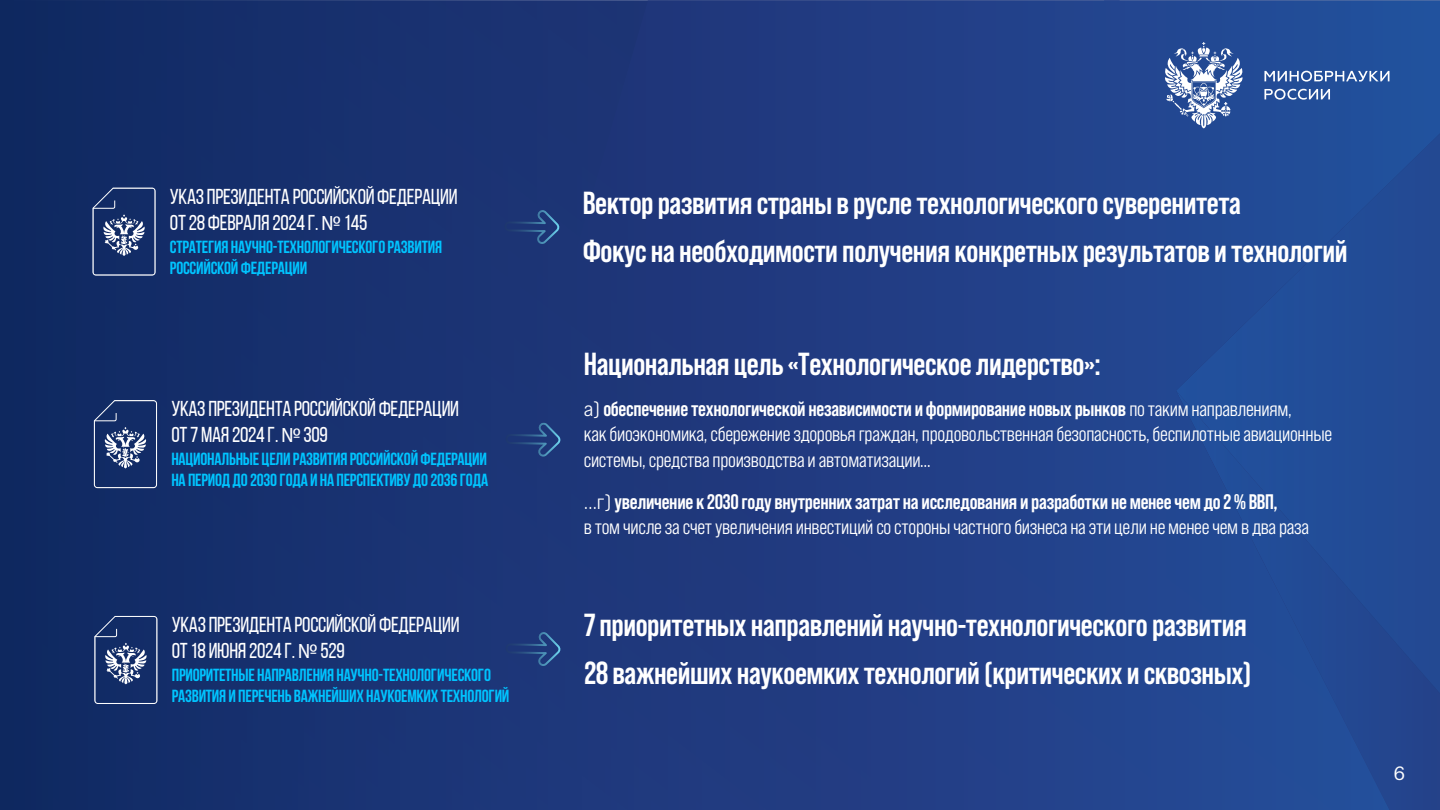
<style>
.page{position:relative;width:1440px;height:810px;background:#fff}
.page>*{position:absolute;margin:0;border:0;box-sizing:border-box;transform-origin:0 0}
.t1{font:700 31.88px/47.6px "Bebas Neue Pro";letter-spacing:-.015em;color:#fff}
.t2{font:21.52px/25.8px "Bebas Neue";letter-spacing:-.015em;color:#fff}
.t3{font:21px/25.2px "Bebas Neue Pro Middle";letter-spacing:-.015em;color:#fff}
.t4{font:700 21px "Bebas Neue Pro";letter-spacing:-.015em;color:#fff}
.t5{font:18.83px "Graphik LCG";color:#fff}
.t6{font:700 17.55px/21.1px "Bebas Neue";letter-spacing:-.015em;color:#00c4ff}
.s1{font-family:"Myriad Pro"}
.s2{font-weight:500;font-stretch:expanded}
.s3{font-family:"Bebas Neue Pro Middle";font-weight:400}
</style>
<div class="page">
<div style="left:0;top:0;width:1440px;height:810px;background:linear-gradient(to right,#132861,#274d9b)"></div>
<svg style="left:1264px;top:71px;width:125px;height:11px"></svg>
<svg style="left:1264px;top:89px;width:66px;height:11px"></svg>
<div style="left:1030px;top:0;width:214px;height:261px;background:#234690"></div>
<svg style="left:93px;top:312px;width:1253px;height:1px"></svg>
<svg style="left:95px;top:574px;width:1251px;height:1px"></svg>
<svg style="left:92px;top:187px;width:64px;height:89px;background:#384e7e"></svg>
<svg style="left:504px;top:210px;width:56px;height:35px;background:#223f7c"></svg>
<svg style="left:94px;top:615px;width:64px;height:89px;background:#384e7f"></svg>
<svg style="left:505px;top:632px;width:56px;height:35px;background:#234180"></svg>
<svg style="left:94px;top:400px;width:63px;height:88px;background:#374d7e"></svg>
<svg style="left:505px;top:423px;width:56px;height:34px;background:#22417e"></svg>
<p class="t2" style="left:170px;top:183px;width:289px">Указ Президента Российской Федерации от 28 февраля 2024 г. <span class="s1">№</span> 145</p>
<p class="t6" style="left:170px;top:236px;width:274px">Стратегия научно-технологического развития<br>Российской Федерации</p>
<p class="t2" style="left:171px;top:396px;width:289px">Указ Президента Российской Федерации от 7 мая 2024 г. <span class="s1">№</span> 309</p>
<p class="t6" style="left:171px;top:448px;width:318px">Национальные цели развития Российской Федерации на период до 2030 года и на перспективу до 2036 года</p>
<p class="t2" style="left:172px;top:612px;width:289px">Указ Президента Российской Федерации от 18 июня 2024 г. <span class="s1">№</span> 529</p>
<p class="t6" style="left:172px;top:664px;width:339px">Приоритетные направления научно-технологического развития и перечень важнейших наукоемких технологий</p>
<p class="t1" style="left:583px;top:179px;width:766px">Вектор развития страны в русле технологического суверенитета<br>Фокус на необходимости получения конкретных результатов и технологий</p>
<p class="t1" style="left:584px;top:339px;width:519px">Национальная цель «Технологическое лидерство»:</p>
<p class="t4" style="left:584px;top:397px;width:709px"><span class="s2">а)</span> обеспечение технологической независимости и формирование новых рынков <span class="s3">по таким направлениям,</span></p>
<p class="t3" style="left:584px;top:421px;width:750px">как биоэкономика, сбережение здоровья граждан, продовольственная безопасность, беспилотные авиационные системы, средства производства и автоматизации…</p>
<p class="t4" style="left:584px;top:489px;width:695px"><span class="s2">…г)</span> увеличение к 2030 году внутренних затрат на исследования и разработки не менее чем до 2 % ВВП,</p>
<p class="t3" style="left:584px;top:514px;width:727px">в том числе за счет увеличения инвестиций со стороны частного бизнеса на эти цели не менее чем в два раза</p>
<p class="t1" style="left:584px;top:601px;width:669px">7 приоритетных направлений научно-технологического развития<br>28 важнейших наукоемких технологий (критических и сквозных)</p>
<p class="t5" style="left:1393px;top:759px;width:13px">6</p>
</div>
